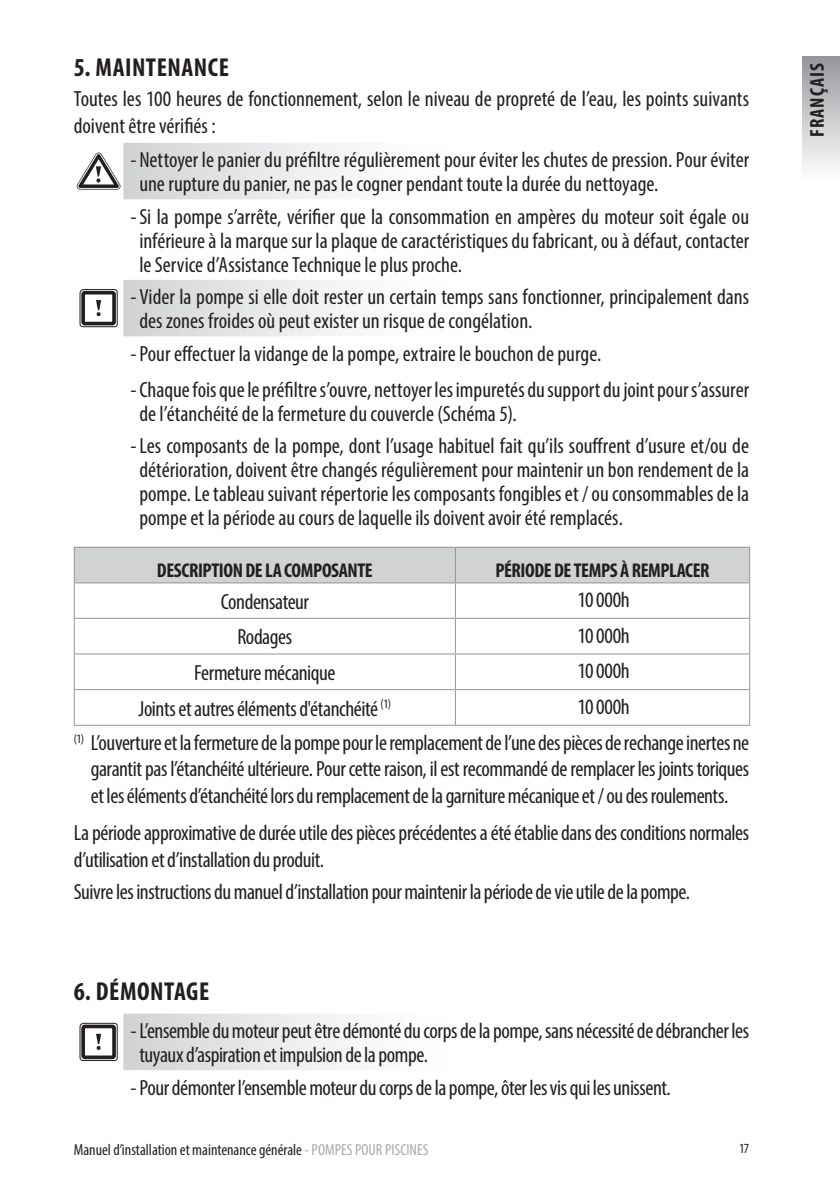
<style>
.page{position:relative;width:840px;height:1191px;background:#fff}
.page>*{position:absolute;margin:0;border:0;box-sizing:border-box;transform-origin:0 0}
.t1{font:700 condensed 26px "Myriad Pro";letter-spacing:.02em;color:#231f20}
.t2{font:condensed 22px/24px "Myriad Pro";letter-spacing:-.01em;color:#231f20}
.t3{font:700 condensed 20px "Myriad Pro";letter-spacing:-.02em;color:#231f20}
.t4{font:700 condensed 20px "Myriad Pro";letter-spacing:.045em;color:#231f20}
.t5{font:condensed 16px "Myriad Pro";color:#231f20}
.t6{font:condensed 14px "Myriad Pro";color:#231f20}
.s1{color:#a8a9ad}
</style>
<div class="page">
<div style="left:801px;top:57px;width:38px;height:128px;background:linear-gradient(to bottom,#97989d,#fff)"></div>
<svg style="left:123px;top:143px;width:219px;height:193px"></svg>
<svg style="left:77px;top:152px;width:43px;height:38px"></svg>
<svg style="left:79px;top:289px;width:39px;height:38px"></svg>
<div style="left:81px;top:291px;width:35px;height:34px;border:4px solid #231f20;border-radius:2px"></div>
<div style="left:74px;top:547px;width:381px;height:36px;background:#d1d2d4"></div>
<div style="left:455px;top:547px;width:294px;height:36px;background:#d1d2d4"></div>
<hr style="left:74px;top:547px;width:381px;height:1px;background:#939598">
<hr style="left:74px;top:548px;width:1px;height:34px;background:#939598">
<hr style="left:455px;top:547px;width:294px;height:1px;background:#939598">
<hr style="left:454px;top:548px;width:1px;height:34px;background:#939598">
<hr style="left:748px;top:548px;width:1px;height:34px;background:#939598">
<hr style="left:74px;top:582px;width:381px;height:1px;background:#939598">
<hr style="left:74px;top:583px;width:1px;height:35px;background:#939598">
<hr style="left:455px;top:582px;width:294px;height:1px;background:#939598">
<hr style="left:454px;top:583px;width:1px;height:35px;background:#939598">
<hr style="left:748px;top:583px;width:1px;height:35px;background:#939598">
<hr style="left:74px;top:618px;width:381px;height:1px;background:#939598">
<hr style="left:74px;top:619px;width:1px;height:34px;background:#939598">
<hr style="left:455px;top:618px;width:294px;height:1px;background:#939598">
<hr style="left:454px;top:619px;width:1px;height:34px;background:#939598">
<hr style="left:748px;top:619px;width:1px;height:34px;background:#939598">
<hr style="left:74px;top:653px;width:381px;height:1px;background:#939598">
<hr style="left:74px;top:654px;width:1px;height:35px;background:#939598">
<hr style="left:455px;top:653px;width:294px;height:1px;background:#939598">
<hr style="left:454px;top:654px;width:1px;height:35px;background:#939598">
<hr style="left:748px;top:654px;width:1px;height:35px;background:#939598">
<hr style="left:74px;top:689px;width:381px;height:1px;background:#939598">
<hr style="left:74px;top:690px;width:1px;height:34px;background:#939598">
<hr style="left:455px;top:689px;width:294px;height:1px;background:#939598">
<hr style="left:454px;top:690px;width:1px;height:34px;background:#939598">
<hr style="left:748px;top:690px;width:1px;height:34px;background:#939598">
<hr style="left:74px;top:724px;width:381px;height:1px;background:#939598">
<hr style="left:455px;top:724px;width:294px;height:1px;background:#939598">
<svg style="left:79px;top:1013px;width:263px;height:57px"></svg>
<div style="left:81px;top:1024px;width:35px;height:35px;border:4px solid #231f20;border-radius:2px"></div>
<p class="t1" style="left:74px;top:51px;width:157px">5. MAINTENANCE</p>
<p class="t2" style="left:74px;top:86px;width:676px;line-height:26.4px">Toutes les 100 heures de fonctionnement, selon le niveau de propreté de l’eau, les points suivants doivent être vérifiés :</p>
<p class="t2" style="left:139px;top:148px;width:611px;text-indent:-9px">- Nettoyer le panier du préfiltre régulièrement pour éviter les chutes de pression. Pour éviter une rupture du panier, ne pas le cogner pendant toute la durée du nettoyage.</p>
<p class="t2" style="left:139px;top:204px;width:611px;text-align:justify;text-indent:-9px">-Si la pompe s’arrête, vérifier que la consommation en ampères du moteur soit égale ou inférieure à la marque sur la plaque de caractéristiques du fabricant, ou à défaut, contacter le Service d’Assistance Technique le plus proche.</p>
<p class="t2" style="left:139px;top:285px;width:611px;text-indent:-9px">- Vider la pompe si elle doit rester un certain temps sans fonctionner, principalement dans des zones froides où peut exister un risque de congélation.</p>
<p class="t2" style="left:130px;top:335px;width:620px;line-height:35.6px">-Pour effectuer la vidange de la pompe, extraire le bouchon de purge.<br>-Chaque fois que le préfiltre s’ouvre, nettoyer les impuretés du support du joint pour s’assurer</p>
<p class="t2" style="left:130px;top:397px;width:620px;line-height:32.4px;text-indent:9px">de l’étanchéité de la fermeture du couvercle (Schéma 5).<br>-Les composants de la pompe, dont l’usage habituel fait qu’ils souffrent d’usure et/ou de</p>
<p class="t2" style="left:139px;top:457px;width:611px;text-align:justify">détérioration, doivent être changés régulièrement pour maintenir un bon rendement de la pompe. Le tableau suivant répertorie les composants fongibles et / ou consommables de la pompe et la période au cours de laquelle ils doivent avoir été remplacés.</p>
<p class="t3" style="left:157px;top:558px;width:217px">DESCRIPTION DE LA COMPOSANTE</p>
<p class="t3" style="left:495px;top:558px;width:215px">PÉRIODE DE TEMPS À REMPLACER</p>
<p class="t2" style="left:220px;top:589px;width:90px">Condensateur</p>
<p class="t2" style="left:577px;top:588px;width:54px">10 000h</p>
<p class="t2" style="left:237px;top:625px;width:56px">Rodages</p>
<p class="t2" style="left:577px;top:623px;width:54px">10 000h</p>
<p class="t2" style="left:194px;top:660px;width:143px">Fermeture mécanique</p>
<p class="t2" style="left:577px;top:659px;width:54px">10 000h</p>
<p class="t2" style="left:138px;top:696px;width:254px">Joints et autres éléments d'étanchéité <sup>(1)</sup></p>
<p class="t2" style="left:74px;top:688px;width:676px;line-height:35.8px;text-indent:503px">10 000h<br><sup>(1)</sup> L’ouverture et la fermeture de la pompe pour le remplacement de l’une des pièces de rechange inertes ne</p>
<p class="t2" style="left:91px;top:755px;width:659px;line-height:26.4px">garantit pas l’étanchéité ultérieure. Pour cette raison, il est recommandé de remplacer les joints toriques et les éléments d’étanchéité lors du remplacement de la garniture mécanique et / ou des roulements.</p>
<p class="t2" style="left:74px;top:819px;width:676px;line-height:26.4px">La période approximative de durée utile des pièces précédentes a été établie dans des conditions normales d’utilisation et d’installation du produit.</p>
<p class="t2" style="left:74px;top:879px;width:617px">Suivre les instructions du manuel d’installation pour maintenir la période de vie utile de la pompe.</p>
<p class="t1" style="left:74px;top:975px;width:137px">6. DÉMONTAGE</p>
<p class="t2" style="left:139px;top:1018px;width:611px;text-indent:-9px">-L’ensemble du moteur peut être démonté du corps de la pompe, sans nécessité de débrancher les tuyaux d’aspiration et impulsion de la pompe.</p>
<p class="t2" style="left:130px;top:1075px;width:541px">-Pour démonter l’ensemble moteur du corps de la pompe, ôter les vis qui les unissent.</p>
<p class="t5" style="left:74px;top:1139px;width:356px">Manuel d’installation et maintenance générale <span class="s1">- POMPES POUR PISCINES</span></p>
<p class="t6" style="left:738px;top:1140px;width:12px">17</p>
<p class="t4" style="left:804px;top:137px;width:75px;rotate:-90deg">FRANÇAIS</p>
</div>
